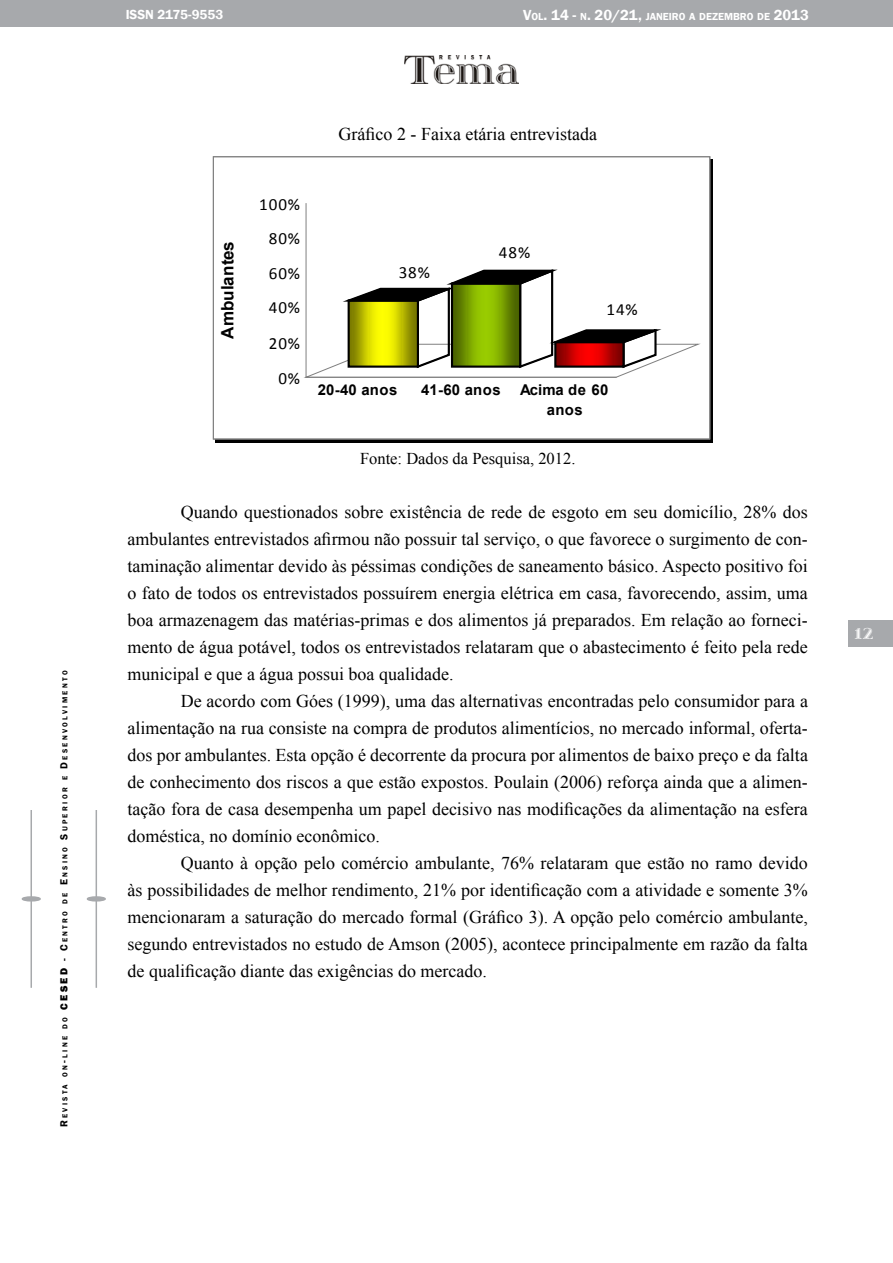
<style>
.page{position:relative;width:893px;height:1263px;background:#fff}
.page>*{position:absolute;margin:0;border:0;box-sizing:border-box;transform-origin:0 0}
.t1{font:18px/27px "Times New Roman";color:#000;text-align:justify}
.t2{font:18px "itsadzoke S01";color:#fff}
.t3{font:17.1px "Calibri";letter-spacing:.055em;color:#000}
.t4{font:700 17.1px "Arial";letter-spacing:.005em;color:#000}
.t5{font:16.5px "Times New Roman";color:#000}
.t6{font:700 14.85px/19.2px "Arial";letter-spacing:.015em;color:#000;text-align:center}
.t7{font:600 13.5px "Franklin Gothic";color:#fff}
.t8{font:600 10.5px "Franklin Gothic";color:#fff}
.t9{font:600 7.35px "Franklin Gothic";letter-spacing:.315em;color:#000}
.s1{font-size:10.5px}
.s2{font-weight:800;font-size:10.5px}
.s3{font-size:15px}
</style>
<div class="page">
<div style="left:0;top:0;width:893px;height:26px;background:#a7a9ac"></div>
<img style="left:405px;top:55px;width:114px;height:29px">
<div style="left:848px;top:621px;width:45px;height:26px;background:#a7a9ac"></div>
<hr style="left:87px;top:897px;width:18px;height:4px;background:#a7a9ac;border-radius:50%">
<div style="left:87px;top:896px;width:19px;height:5px;border:2px solid #a7a9ac;border-radius:50%"></div>
<hr style="left:96px;top:810px;width:1px;height:178px;background:#a7a9ac">
<hr style="left:22px;top:897px;width:18px;height:4px;background:#a7a9ac;border-radius:50%">
<div style="left:22px;top:896px;width:19px;height:5px;border:2px solid #a7a9ac;border-radius:50%"></div>
<hr style="left:31px;top:810px;width:1px;height:178px;background:#a7a9ac">
<hr style="left:710px;top:159px;width:3px;height:283px;background:#000">
<hr style="left:215px;top:439px;width:498px;height:3px;background:#000">
<svg style="left:305px;top:268px;width:394px;height:110px"></svg>
<hr style="left:306px;top:204px;width:1px;height:173px;background:#808080">
<hr style="left:306px;top:377px;width:310px;height:1px;background:#808080">
<div style="left:213px;top:157px;width:497px;height:282px;border:1px solid #808080"></div>
<p class="t9" style="left:60px;top:1127px;width:458px;rotate:-90deg"><span class="s1">R</span> EVISTA ON<span class="s1">-</span>LINE DO <span class="s2">CESED</span> <span class="s1">- C</span>ENTRO DE <span class="s1">E</span> NSINO <span class="s1">S</span>UPERIOR E <span class="s1">D</span> ESENVOLVIMENTO</p>
<p class="t7" style="left:126px;top:6px;width:99px">ISSN 2175-9553</p>
<p class="t8" style="left:523px;top:10px;width:287px"><span class="s3">V</span>OL<span class="s3">. 14 -</span> N<span class="s3">. 20/21,</span> JANEIRO A DEZEMBRO DE <span class="s3">2013</span></p>
<p class="t4" style="left:216px;top:339px;width:99px;rotate:-90deg">Ambulantes</p>
<p class="t1" style="left:339px;top:120px;width:260px">Gráfico 2 - Faixa etária entrevistada</p>
<p class="t3" style="left:259px;top:194px;width:42px">100%</p>
<p class="t3" style="left:269px;top:228px;width:33px">80%</p>
<p class="t3" style="left:269px;top:263px;width:33px">60%</p>
<p class="t3" style="left:269px;top:297px;width:33px">40%</p>
<p class="t3" style="left:269px;top:332px;width:33px">20%</p>
<p class="t3" style="left:278px;top:367px;width:23px">0%</p>
<p class="t3" style="left:399px;top:262px;width:33px">38%</p>
<p class="t3" style="left:499px;top:242px;width:33px">48%</p>
<p class="t3" style="left:606px;top:299px;width:33px">14%</p>
<p class="t6" style="left:318px;top:381px;width:81px">20-40 anos</p>
<p class="t6" style="left:421px;top:381px;width:81px">41-60 anos</p>
<p class="t6" style="left:520px;top:381px;width:90px">Acima de 60 anos</p>
<p class="t5" style="left:360px;top:447px;width:217px">Fonte: Dados da Pesquisa, 2012.</p>
<p class="t1" style="left:128px;top:498px;width:682px;text-indent:53px">Quando questionados sobre existência de rede de esgoto em seu domicílio, 28% dos ambulantes entrevistados afirmou não possuir tal serviço, o que favorece o surgimento de con&shy;taminação alimentar devido às péssimas condições de saneamento básico. Aspecto positivo foi o fato de todos os entrevistados possuírem energia elétrica em casa, favorecendo, assim, uma boa armazenagem das matérias-primas e dos alimentos já preparados. Em relação ao forneci&shy;mento de água potável, todos os entrevistados relataram que o abastecimento é feito pela rede municipal e que a água possui boa qualidade.</p>
<p class="t1" style="left:128px;top:687px;width:682px;text-indent:53px">De acordo com Góes (1999), uma das alternativas encontradas pelo consumidor para a alimentação na rua consiste na compra de produtos alimentícios, no mercado informal, oferta&shy;dos por ambulantes. Esta opção é decorrente da procura por alimentos de baixo preço e da falta de conhecimento dos riscos a que estão expostos. Poulain (2006) reforça ainda que a alimen&shy;tação fora de casa desempenha um papel decisivo nas modificações da alimentação na esfera doméstica, no domínio econômico.</p>
<p class="t1" style="left:128px;top:849px;width:682px;text-indent:53px">Quanto à opção pelo comércio ambulante, 76% relataram que estão no ramo devido às possibilidades de melhor rendimento, 21% por identificação com a atividade e somente 3% mencionaram a saturação do mercado formal (Gráfico 3). A opção pelo comércio ambulante, segundo entrevistados no estudo de Amson (2005), acontece principalmente em razão da falta de qualificação diante das exigências do mercado.</p>
<p class="t2" style="left:855px;top:621px;width:20px">12</p>
</div>
